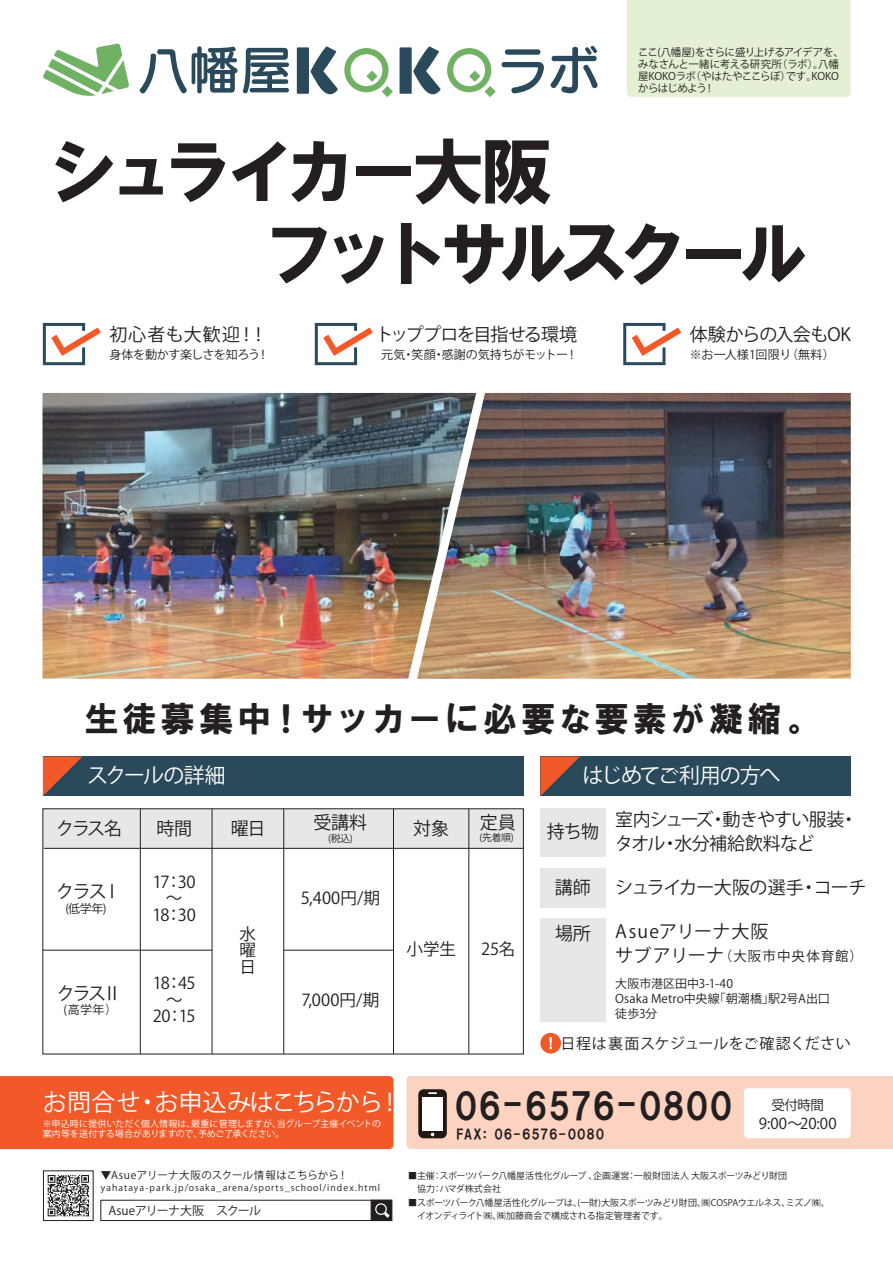
<style>
.page{position:relative;width:893px;height:1263px;background:#fff}
.page>*{position:absolute;margin:0;border:0;box-sizing:border-box;transform-origin:0 0}
.t1{font:72px/82.5px "HG Soei Kakugothic UB";letter-spacing:-.165em;color:#231f20}
.t2{font:36px "HGP Soei Kakugothic UB";letter-spacing:.02em;color:#231f20}
.t3{font:34.5px "HG Soei Kakugothic UB";letter-spacing:.095em;color:#231f20}
.t4{font:24px "Koz Go Pr 6 N";letter-spacing:-.015em;color:#fff}
.t5{font:21px "Koz Go Pr 6 N";letter-spacing:-.05em;color:#fff}
.t6{font:18px/24px "Koz Go Pr 6 N";letter-spacing:-.035em;color:#231f20}
.t7{font:18px "Koz Go Pr 6 N";letter-spacing:-.055em;color:#231f20}
.t8{font:18px "Koz Go Pr 6 N";letter-spacing:.05em;color:#231f20}
.t9{font:18px "Koz Go Pr 6 N";letter-spacing:.055em;color:#231f20}
.t10{font:16.5px/16.5px "Koz Go Pr 6 N";letter-spacing:-.01em;color:#231f20;text-align:center}
.t11{font:15px "Koz Go Pr 6 N";letter-spacing:.03em;color:#231f20}
.t12{font:13.5px "Koz Go Pr 6 N";letter-spacing:.065em;color:#231f20}
.t13{font:13.5px "HGP Soei Kakugothic UB";letter-spacing:.06em;color:#231f20}
.t14{font:12px/15px "Koz Go Pr 6 N";letter-spacing:-.01em;color:#231f20}
.t15{font:12px "Koz Go Pr 6 N";letter-spacing:-.045em;color:#231f20}
.t16{font:12px "Koz Go Pr 6 N";letter-spacing:.015em;color:#231f20}
.t17{font:10.5px/12px "Koz Go Pr 6 N";letter-spacing:-.025em;color:#231f20}
.t18{font:10.5px "Koz Go Pr 6 N";letter-spacing:.02em;color:#231f20}
.t19{font:9.75px "Koz Go Pr 6 N";color:#231f20}
.t20{font:9px/13.5px "Koz Go Pr 6 N";letter-spacing:-.03em;color:#231f20}
.t21{font:9px "Koz Go Pr 6 N";letter-spacing:-.01em;color:#fff}
.t22{font:9px/13.5px "Koz Go Pr 6 N";letter-spacing:.005em;color:#231f20}
.t23{font:9px "Koz Go Pr 6 N";letter-spacing:.11em;color:#231f20}
.s1{font-size:18px}
</style>
<div class="page">
<div style="left:100px;top:1200px;width:292px;height:21px;background:#fff;border:1px solid #231f20"></div>
<div style="left:371px;top:1200px;width:21px;height:21px;background:#231f20"></div>
<svg style="left:375px;top:1203px;width:15px;height:15px"></svg>
<div style="left:0;top:1076px;width:393px;height:73px;background:#f15929"></div>
<svg style="left:406px;top:1076px;width:487px;height:73px"></svg>
<div style="left:43px;top:1170px;width:50px;height:51px;border:1px solid #231f20"></div>
<svg style="left:48px;top:1175px;width:41px;height:41px"></svg>
<svg style="left:344px;top:48px;width:49px;height:49px"></svg>
<svg style="left:447px;top:48px;width:49px;height:49px"></svg>
<svg style="left:140px;top:46px;width:149px;height:47px"></svg>
<svg style="left:502px;top:49px;width:42px;height:44px"></svg>
<svg style="left:551px;top:46px;width:47px;height:47px"></svg>
<svg style="left:297px;top:46px;width:41px;height:48px"></svg>
<svg style="left:400px;top:46px;width:41px;height:48px"></svg>
<svg style="left:43px;top:43px;width:86px;height:53px"></svg>
<div style="left:627px;top:0;width:224px;height:97px;background:#e4f0d4"></div>
<img style="left:42px;top:393px;width:375px;height:286px">
<img style="left:417px;top:393px;width:434px;height:286px">
<div style="left:540px;top:809px;width:65px;height:48px;background:#e6e7e9"></div>
<div style="left:540px;top:868px;width:65px;height:39px;background:#e6e7e9"></div>
<div style="left:540px;top:918px;width:65px;height:104px;background:#e6e7e9"></div>
<div style="left:43px;top:809px;width:480px;height:39px;background:#e6e7e9"></div>
<div style="left:43px;top:756px;width:481px;height:40px;background:#2a4a5b"></div>
<svg style="left:43px;top:756px;width:39px;height:40px"></svg>
<div style="left:540px;top:756px;width:311px;height:40px;background:#2a4a5b"></div>
<svg style="left:540px;top:756px;width:40px;height:40px"></svg>
<hr style="left:140px;top:809px;width:1px;height:245px;background:#231f20">
<hr style="left:212px;top:809px;width:1px;height:245px;background:#231f20">
<hr style="left:283px;top:809px;width:1px;height:245px;background:#231f20">
<hr style="left:393px;top:809px;width:1px;height:245px;background:#231f20">
<hr style="left:468px;top:809px;width:1px;height:245px;background:#231f20">
<hr style="left:43px;top:950px;width:169px;height:1px;background:#231f20">
<hr style="left:44px;top:848px;width:479px;height:1px;background:#231f20">
<svg style="left:43px;top:323px;width:58px;height:42px"></svg>
<svg style="left:315px;top:323px;width:58px;height:42px"></svg>
<svg style="left:623px;top:323px;width:58px;height:42px"></svg>
<div style="left:540px;top:1033px;width:21px;height:20px;background:#f15929;border-radius:50%"></div>
<svg style="left:549px;top:1037px;width:3px;height:12px"></svg>
<hr style="left:284px;top:950px;width:109px;height:1px;background:#231f20">
<p class="t17" style="left:638px;top:46px;width:207px">ここ(八幡屋)をさらに盛り上げるアイデアを、みなさんと一緒に考える研究所（ラボ）。八幡屋KOKOラボ（やはたやここらぼ）です。KOKOからはじめよう！</p>
<h1 class="t1" style="left:264px;top:130px;width:547px;text-indent:-216px">シュライカー大阪<br>フットサルスクール</h1>
<h3 class="t9" style="left:109px;top:324px;width:160px">初心者も大歓迎！！</h3>
<h3 class="t14" style="left:109px;top:348px;width:161px">身体を動かす楽しさを知ろう！</h3>
<h3 class="t7" style="left:375px;top:324px;width:203px">トッププロを目指せる環境</h3>
<h3 class="t14" style="left:381px;top:348px;width:198px">元気・笑顔・感謝の気持ちがモットー！</h3>
<h3 class="t6" style="left:690px;top:322px;width:163px">体験からの入会もOK</h3>
<h3 class="t16" style="left:690px;top:348px;width:146px">※お一人様1回限り（無料）</h3>
<h3 class="t3" style="left:85px;top:701px;width:739px">生徒募集中！サッカーに必要な要素が凝縮。</h3>
<h3 class="t5" style="left:87px;top:764px;width:140px">スクールの詳細</h3>
<h3 class="t5" style="left:582px;top:764px;width:200px">はじめてご利用の方へ</h3>
<h3 class="t6" style="left:156px;top:817px;width:37px">時間</h3>
<h3 class="t6" style="left:313px;top:811px;width:55px">受講料</h3>
<h3 class="t6" style="left:413px;top:817px;width:38px">対象</h3>
<h3 class="t6" style="left:480px;top:811px;width:37px">定員</h3>
<h3 class="t6" style="left:615px;top:808px;width:244px">室内シューズ・動きやすい服装・タオル・水分補給飲料など</h3>
<h3 class="t6" style="left:56px;top:817px;width:67px">クラス名</h3>
<h3 class="t6" style="left:231px;top:817px;width:36px">曜日</h3>
<h3 class="t6" style="left:547px;top:820px;width:54px">持ち物</h3>
<p class="t19" style="left:328px;top:832px;width:26px">(税込)</p>
<p class="t19" style="left:480px;top:832px;width:36px">(先着順)</p>
<h3 class="t6" style="left:56px;top:880px;width:67px">クラスⅠ</h3>
<h3 class="t14" style="left:65px;top:901px;width:43px">(低学年)</h3>
<h3 class="t6" style="left:57px;top:982px;width:66px">クラスⅡ</h3>
<h3 class="t14" style="left:63px;top:1003px;width:55px">(高学年）</h3>
<h3 class="t10" style="left:153px;top:873px;width:45px">17：30～<br>18：30</h3>
<h3 class="t10" style="left:153px;top:975px;width:44px">18：45～<br>20：15</h3>
<h3 class="t10" style="left:239px;top:926px;width:18px;text-align:justify">水曜日</h3>
<h3 class="t10" style="left:301px;top:890px;width:81px">5,400円/期</h3>
<h3 class="t10" style="left:301px;top:992px;width:79px">7,000円/期</h3>
<h3 class="t10" style="left:406px;top:941px;width:51px">小学生</h3>
<h3 class="t10" style="left:481px;top:941px;width:36px">25名</h3>
<h3 class="t6" style="left:555px;top:876px;width:37px">講師</h3>
<h3 class="t6" style="left:615px;top:876px;width:253px">シュライカー大阪の選手・コーチ</h3>
<h3 class="t6" style="left:555px;top:922px;width:37px">場所</h3>
<h3 class="t8" style="left:615px;top:921px;width:155px">Asueアリーナ大阪</h3>
<h3 class="t12" style="left:615px;top:948px;width:249px"><span class="s1">サブアリーナ</span>（大阪市中央体育館）</h3>
<h3 class="t14" style="left:615px;top:977px;width:216px">大阪市港区田中3-1-40<br>Osaka Metro中央線「朝潮橋」駅2号A出口徒歩3分</h3>
<h3 class="t11" style="left:561px;top:1035px;width:292px">日程は裏面スケジュールをご確認ください</h3>
<h3 class="t4" style="left:43px;top:1088px;width:360px">お問合せ・お申込みはこちらから！</h3>
<h2 class="t2" style="left:455px;top:1088px;width:279px">06-6576-0800</h2>
<h3 class="t12" style="left:771px;top:1098px;width:54px">受付時間</h3>
<p class="t21" style="left:43px;top:1118px;width:340px">※申込時に提供いただく個人情報は、厳重に管理しますが、当グループ主催イベントの</p>
<h3 class="t11" style="left:759px;top:1114px;width:79px">9:00～20:00</h3>
<p class="t21" style="left:43px;top:1129px;width:243px">案内等を送付する場合がありますので、予めご了承ください。</p>
<p class="t22" style="left:417px;top:1169px;width:371px;text-indent:-9px">■主催：スポーツパーク八幡屋活性化グループ 、企画運営：一般財団法人 大阪スポーツみどり財団協力：ハマダ株式会社</p>
<p class="t20" style="left:408px;top:1196px;width:423px">■スポーツパーク八幡屋活性化グループは、(一財)大阪スポーツみどり財団、㈱COSPAウエルネス、ミズノ㈱、　イオンディライト㈱、㈱加藤商会で構成される指定管理者です。</p>
<h3 class="t13" style="left:457px;top:1127px;width:149px">FAX： 06-6576-0080</h3>
<p class="t18" style="left:101px;top:1170px;width:249px">▼Asueアリーナ大阪のスクール情報はこちらから！</p>
<h3 class="t15" style="left:108px;top:1204px;width:154px">Asueアリーナ大阪　スクール</h3>
<p class="t23" style="left:101px;top:1183px;width:281px">yahataya-park.jp/osaka_arena/sports_school/index.html</p>
</div>
